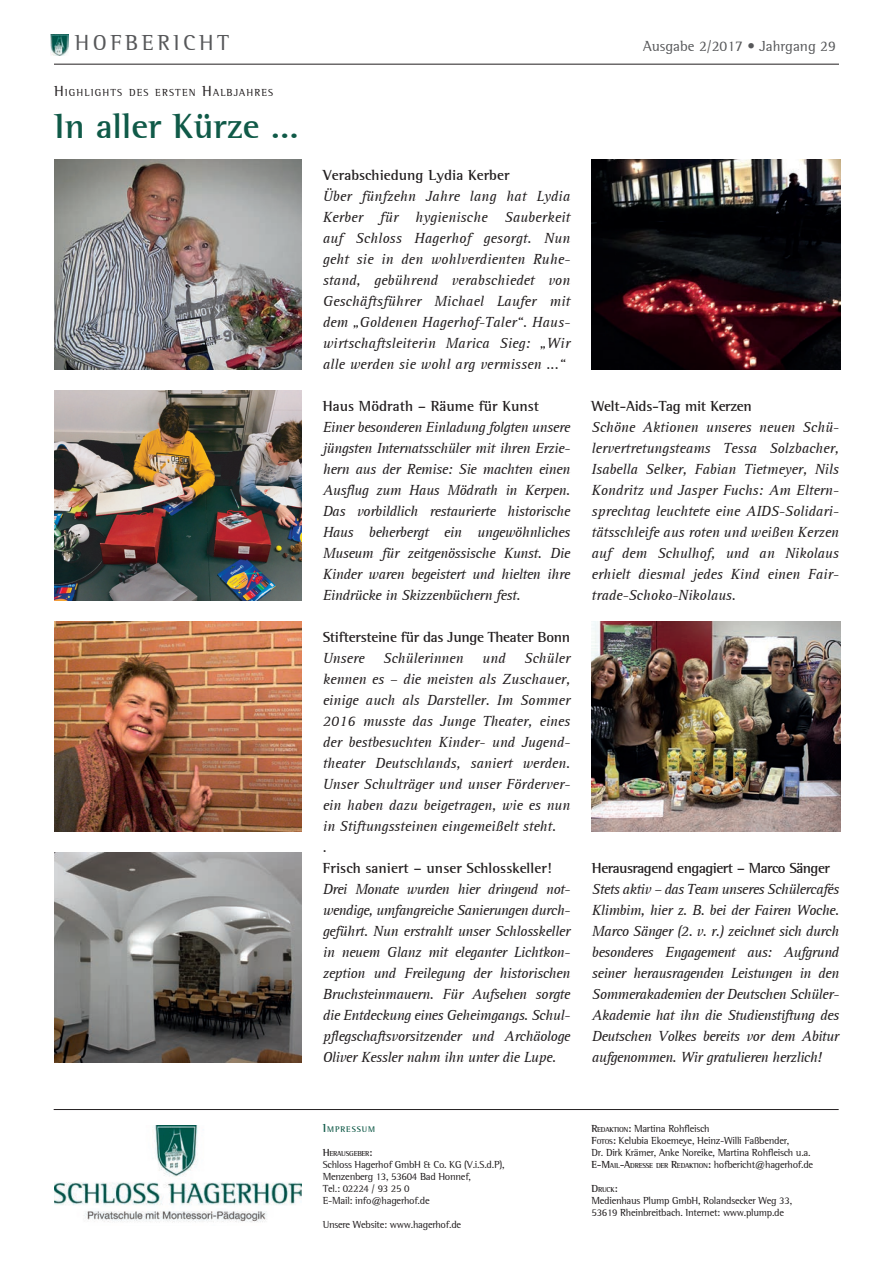
<style>
.page{position:relative;width:893px;height:1263px;background:#fff}
.page>*{position:absolute;margin:0;border:0;box-sizing:border-box;transform-origin:0 0}
.t1{font:700 36px "AT Rotis Semi Serif";color:#105a48}
.t2{font:22.35px "AT Rotis Semi Serif";letter-spacing:.16em;color:#57585a}
.t3{font:italic 15px/21px "AT Rotis Serif";letter-spacing:-.01em;color:#231f20;text-align:justify}
.t4{font:700 15px "AT Rotis Semi Serif";letter-spacing:-.02em;color:#231f20}
.t5{font:700 15px "AT Rotis Semi Serif";color:#231f20}
.t6{font:15px "AT Rotis Semi Serif";color:#57585a}
.t7{font:10.5px/12px "AT Rotis Semi Serif";letter-spacing:-.025em;color:#231f20}
.t8{font:10.5px "AT Rotis Semi Serif";letter-spacing:.105em;color:#231f20}
.t9{font:700 8.4px "AT Rotis Semi Serif";letter-spacing:.105em;color:#105a48}
.t10{font:700 7.35px "AT Rotis Semi Serif";letter-spacing:-.035em;color:#231f20}
.s1{font-size:15px}
.s2{font-size:12px}
.s3{font-size:10.5px}
.s4{font-weight:700}
.s5{font-weight:700;font-size:7.35px}
</style>
<div class="page">
<hr style="left:54px;top:64px;width:785px;height:1px;background:#231f20">
<img style="left:51px;top:35px;width:17px;height:20px">
<img style="left:54px;top:1125px;width:247px;height:98px">
<hr style="left:54px;top:1109px;width:785px;height:1px;background:#231f20">
<img style="left:54px;top:852px;width:247px;height:210px">
<img style="left:54px;top:621px;width:248px;height:210px">
<img style="left:54px;top:159px;width:248px;height:210px">
<img style="left:54px;top:390px;width:248px;height:210px">
<img style="left:591px;top:621px;width:249px;height:210px">
<img style="left:591px;top:159px;width:249px;height:210px">
<h2 class="t2" style="left:75px;top:30px;width:156px">HOFBERICHT</h2>
<p class="t6" style="left:643px;top:38px;width:194px">Ausgabe 2/2017 • Jahrgang 29</p>
<p class="t8" style="left:54px;top:86px;width:221px"><span class="s1">H</span>IGHLIGHTS DES ERSTEN <span class="s1">H</span>ALBJAHRES</p>
<h1 class="t1" style="left:54px;top:104px;width:246px">In aller Kürze ...</h1>
<p class="t5" style="left:323px;top:166px;width:188px">Verabschiedung Lydia Kerber</p>
<p class="t3" style="left:323px;top:186px;width:249px">Über fünfzehn Jahre lang hat Lydia Kerber für hygienische Sauberkeit auf Schloss Hagerhof gesorgt. Nun geht sie in den wohlverdienten Ruhe&shy;stand, gebührend verabschiedet von Geschäftsführer Michael Laufer mit dem „Goldenen Hagerhof-Taler“. Haus&shy;wirtschaftsleiterin Marica Sieg: „Wir alle werden sie wohl arg vermissen ...“</p>
<p class="t5" style="left:323px;top:397px;width:218px">Haus Mödrath – Räume für Kunst</p>
<p class="t3" style="left:323px;top:417px;width:249px">Einer besonderen Einladung folgten unsere jüngsten Internatsschüler mit ihren Erzie&shy;hern aus der Remise: Sie machten einen Ausflug zum Haus Mödrath in Kerpen.<br>Das vorbildlich restaurierte historische Haus beherbergt ein ungewöhnliches Museum für zeitgenössische Kunst. Die Kinder waren begeistert und hielten ihre Eindrücke in Skizzenbüchern fest.</p>
<p class="t4" style="left:323px;top:628px;width:249px">Stiftersteine für das Junge Theater Bonn</p>
<p class="t3" style="left:323px;top:648px;width:249px;text-align:left">Unsere Schülerinnen und Schüler kennen es – die meisten als Zuschauer, einige auch als Darsteller. Im Sommer 2016 musste das Junge Theater, eines der bestbesuchten Kinder- und Jugend&shy;theater Deutschlands, saniert werden.<br>Unser Schulträger und unser Förderver&shy;ein haben dazu beigetragen, wie es nun in Stiftungssteinen eingemeißelt steht.<br>.</p>
<p class="t5" style="left:323px;top:859px;width:231px">Frisch saniert – unser Schlosskeller!</p>
<p class="t3" style="left:323px;top:879px;width:249px">Drei Monate wurden hier dringend not&shy;wendige, umfangreiche Sanierungen durch&shy;geführt. Nun erstrahlt unser Schlosskeller in neuem Glanz mit eleganter Lichtkon&shy;zeption und Freilegung der historischen Bruchsteinmauern. Für Aufsehen sorgte die Entdeckung eines Geheimgangs. Schul&shy;pflegschaftsvorsitzender und Archäologe Oliver Kessler nahm ihn unter die Lupe.</p>
<p class="t4" style="left:591px;top:397px;width:162px">Welt-Aids-Tag mit Kerzen</p>
<p class="t3" style="left:591px;top:417px;width:249px">Schöne Aktionen unseres neuen Schü&shy;lervertretungsteams Tessa Solzbacher, Isabella Selker, Fabian Tietmeyer, Nils Kondritz und Jasper Fuchs: Am Eltern&shy;sprechtag leuchtete eine AIDS-Solidari&shy;tätsschleife aus roten und weißen Kerzen auf dem Schulhof, und an Nikolaus erhielt diesmal jedes Kind einen Fair&shy;trade-Schoko-Nikolaus.</p>
<p class="t4" style="left:592px;top:859px;width:239px">Herausragend engagiert – Marco Sänger</p>
<p class="t3" style="left:592px;top:879px;width:249px">Stets aktiv – das Team unseres Schülercafés Klimbim, hier z. B. bei der Fairen Woche.<br>Marco Sänger (2. v. r.) zeichnet sich durch besonderes Engagement aus: Aufgrund seiner herausragenden Leistungen in den Sommerakademien der Deutschen Schüler-Akademie hat ihn die Studienstiftung des Deutschen Volkes bereits vor dem Abitur aufgenommen. Wir gratulieren herzlich!</p>
<p class="t9" style="left:323px;top:1124px;width:54px"><span class="s2">I</span>MPRESSUM</p>
<p class="t10" style="left:323px;top:1149px;width:51px"><span class="s3">H</span>ERAUSGEBER<span class="s3">:</span></p>
<p class="t7" style="left:323px;top:1158px;width:183px">Schloss Hagerhof GmbH &amp; Co. KG (V.i.S.d.P),<br>Menzenberg 13, 53604 Bad Honnef,<br>Tel.: 02224 / 93 25 0<br>E-Mail: info@hagerhof.de</p>
<p class="t7" style="left:323px;top:1218px;width:140px">Unsere Website: www.hagerhof.de</p>
<p class="t7" style="left:591px;top:1123px;width:223px"><span class="s4">R</span><span class="s5">EDAKTION</span><span class="s4">:</span> Martina Rohfleisch<br><span class="s4">F</span><span class="s5">OTOS</span><span class="s4">:</span> Kelubia Ekoemeye, Heinz-Willi Faßbender,<br>Dr. Dirk Krämer, Anke Noreike, Martina Rohfleisch u.a.<br><span class="s4">E-M</span><span class="s5">AIL</span><span class="s4">-A</span><span class="s5">DRESSE DER</span> <span class="s4">R</span><span class="s5">EDAKTION</span><span class="s4">:</span> hofbericht@hagerhof.de</p>
<p class="t10" style="left:591px;top:1185px;width:28px"><span class="s3">D</span>RUCK<span class="s3">:</span></p>
<p class="t7" style="left:591px;top:1195px;width:202px">Medienhaus Plump GmbH, Rolandsecker Weg 33,<br>53619 Rheinbreitbach. Internet: www.plump.de</p>
</div>
